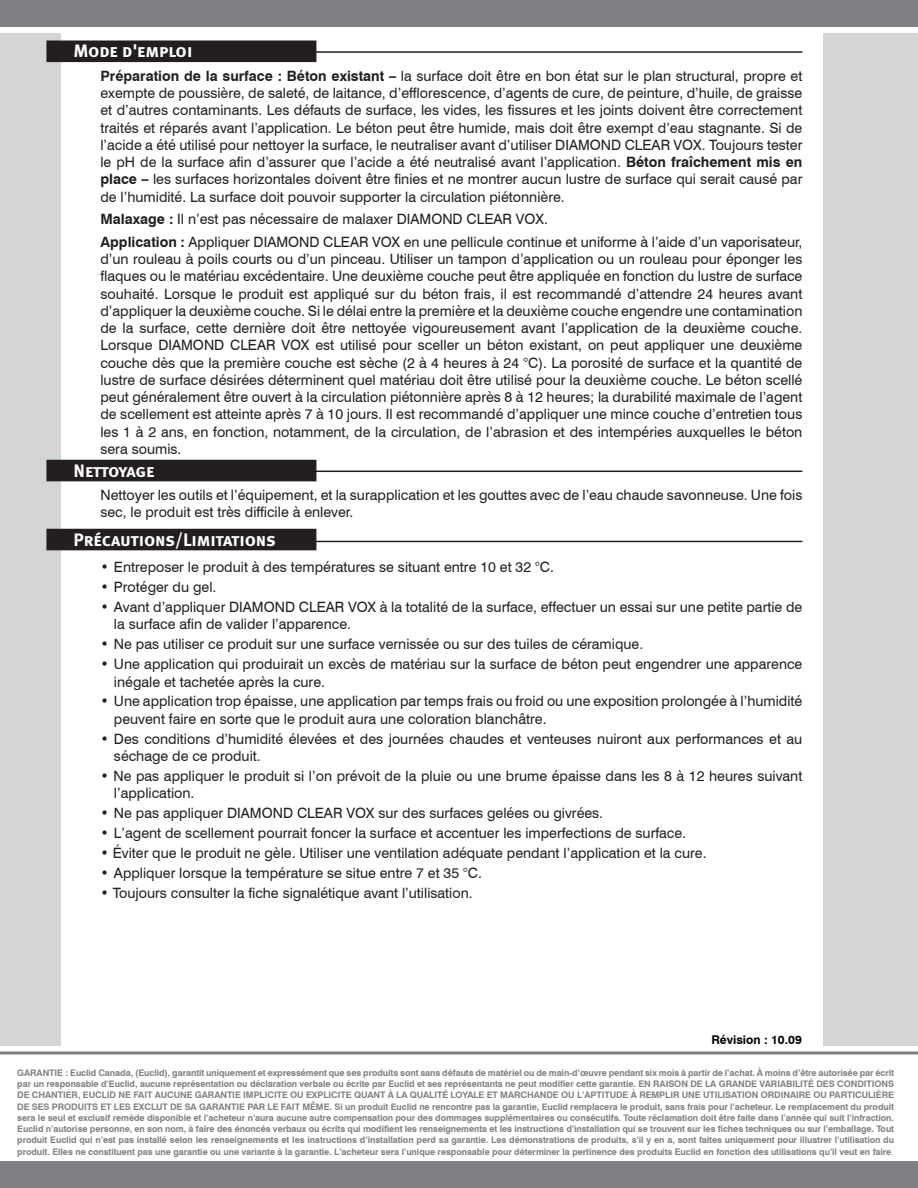
<style>
.page{position:relative;width:918px;height:1188px;background:#fff}
.page>*{position:absolute;margin:0;border:0;box-sizing:border-box;transform-origin:0 0}
.SubHeading{font:18px "Meta Bold LF Caps";letter-spacing:-.01em;color:#fff}
.Body_Copy{font:14.25px/17.2px "Swiss 721 BT";color:#231f20;text-align:justify}
.Bullet_Copy{font:14.25px/17.2px "Swiss 721 BT";color:#231f20}
.SubHeading-2{font:700 12px "Swiss 721 BT";color:#000}
.t1{font:700 9px/11.2px "Swiss 721 BT";letter-spacing:-.01em;color:#7e8083;text-align:justify}
.s1{font-weight:700}
.s2{font-weight:400}
</style>
<div class="page">
<div style="left:0;top:34px;width:61px;height:1012px;background:#d4d5d7"></div>
<div style="left:0;top:0;width:918px;height:27px;background:#7e8083"></div>
<div style="left:824px;top:34px;width:94px;height:1012px;background:#d4d5d7"></div>
<div style="left:0;top:1161px;width:918px;height:27px;background:#7e8083"></div>
<hr style="left:0;top:1052px;width:918px;height:2px;background:#7e8083">
<div style="left:47px;top:41px;width:269px;height:20px;background:#231f20"></div>
<div style="left:46px;top:40px;width:270px;height:22px;border:2px solid #231f20"></div>
<hr style="left:305px;top:51px;width:497px;height:2px;background:#231f20">
<div style="left:47px;top:460px;width:269px;height:21px;background:#231f20"></div>
<hr style="left:305px;top:471px;width:497px;height:1px;background:#231f20">
<div style="left:47px;top:530px;width:269px;height:20px;background:#231f20"></div>
<div style="left:46px;top:529px;width:270px;height:21px;border:2px solid #231f20"></div>
<hr style="left:305px;top:541px;width:497px;height:1px;background:#231f20">
<p class="SubHeading" style="left:73px;top:40px;width:120px">Mode d'emploi</p>
<p class="Body_Copy" style="left:100px;top:67px;width:704px"><span class="s1">Préparation de la surface : Béton existant –</span> la surface doit être en bon état sur le plan structural, propre et exempte de poussière, de saleté, de laitance, d’efflorescence, d’agents de cure, de peinture, d’huile, de graisse et d’autres contaminants. Les défauts de surface, les vides, les fissures et les joints doivent être correctement traités et réparés avant l’application. Le béton peut être humide, mais doit être exempt d’eau stagnante. Si de l’acide a été utilisé pour nettoyer la surface, le neutraliser avant d’utiliser DIAMOND CLEAR VOX. Toujours tester le pH de la surface afin d’assurer que l’acide a été neutralisé avant l’application. <span class="s1">Béton fraîchement mis en place –</span> les surfaces horizontales doivent être finies et ne montrer aucun lustre de surface qui serait causé par de l’humidité. La surface doit pouvoir supporter la circulation piétonnière.</p>
<p class="Body_Copy" style="left:100px;top:210px;width:449px"><span class="s1">Malaxage :</span> Il n’est pas nécessaire de malaxer DIAMOND CLEAR VOX.</p>
<p class="Body_Copy" style="left:100px;top:233px;width:704px"><span class="s1">Application :</span> Appliquer DIAMOND CLEAR VOX en une pellicule continue et uniforme à l’aide d’un vaporisateur, d’un rouleau à poils courts ou d’un pinceau. Utiliser un tampon d’application ou un rouleau pour éponger les flaques ou le matériau excédentaire. Une deuxième couche peut être appliquée en fonction du lustre de surface souhaité. Lorsque le produit est appliqué sur du béton frais, il est recommandé d’attendre 24 heures avant d’appliquer la deuxième couche. Si le délai entre la première et la deuxième couche engendre une contamination de la surface, cette dernière doit être nettoyée vigoureusement avant l’application de la deuxième couche.<br>Lorsque DIAMOND CLEAR VOX est utilisé pour sceller un béton existant, on peut appliquer une deuxième couche dès que la première couche est sèche (2 à 4 heures à 24 °C). La porosité de surface et la quantité de lustre de surface désirées déterminent quel matériau doit être utilisé pour la deuxième couche. Le béton scellé peut généralement être ouvert à la circulation piétonnière après 8 à 12 heures; la durabilité maximale de l’agent de scellement est atteinte après 7 à 10 jours. Il est recommandé d’appliquer une mince couche d’entretien tous les 1 à 2 ans, en fonction, notamment, de la circulation, de l’abrasion et des intempéries auxquelles le béton sera soumis.</p>
<p class="SubHeading" style="left:73px;top:460px;width:83px">Nettoyage</p>
<p class="Body_Copy" style="left:100px;top:486px;width:703px">Nettoyer les outils et l’équipement, et la surapplication et les gouttes avec de l’eau chaude savonneuse. Une fois sec, le produit est très difficile à enlever.</p>
<p class="SubHeading" style="left:73px;top:529px;width:204px">Précautions/Limitations</p>
<p class="Bullet_Copy" style="left:100px;top:558px;width:455px">• Entreposer le produit à des températures se situant entre 10 et 32 °C.</p>
<p class="Bullet_Copy" style="left:100px;top:578px;width:118px">• Protéger du gel.</p>
<p class="Bullet_Copy" style="left:114px;top:598px;width:690px;text-indent:-14px">• Avant d’appliquer DIAMOND CLEAR VOX à la totalité de la surface, effectuer un essai sur une petite partie de la surface afin de valider l’apparence.</p>
<p class="Bullet_Copy" style="left:100px;top:636px;width:544px">• Ne pas utiliser ce produit sur une surface vernissée ou sur des tuiles de céramique.</p>
<p class="Bullet_Copy" style="left:114px;top:655px;width:690px;text-indent:-14px">• Une application qui produirait un excès de matériau sur la surface de béton peut engendrer une apparence inégale et tachetée après la cure.</p>
<p class="Bullet_Copy" style="left:114px;top:693px;width:690px;text-indent:-14px">• Une application trop épaisse, une application par temps frais ou froid ou une exposition prolongée à l’humidité peuvent faire en sorte que le produit aura une coloration blanchâtre.</p>
<p class="Bullet_Copy" style="left:114px;top:730px;width:690px;text-indent:-14px">• Des conditions d’humidité élevées et des journées chaudes et venteuses nuiront aux performances et au séchage de ce produit.</p>
<p class="Bullet_Copy" style="left:114px;top:767px;width:690px;text-indent:-13px">• Ne pas appliquer le produit si l’on prévoit de la pluie ou une brume épaisse dans les 8 à 12 heures suivant l’application.</p>
<p class="Bullet_Copy" style="left:100px;top:804px;width:504px">• Ne pas appliquer DIAMOND CLEAR VOX sur des surfaces gelées ou givrées.</p>
<p class="Bullet_Copy" style="left:100px;top:824px;width:587px">• L’agent de scellement pourrait foncer la surface et accentuer les imperfections de surface.</p>
<p class="Bullet_Copy" style="left:100px;top:844px;width:608px">• Éviter que le produit ne gèle. Utiliser une ventilation adéquate pendant l’application et la cure.</p>
<p class="Bullet_Copy" style="left:100px;top:864px;width:383px">• Appliquer lorsque la température se situe entre 7 et 35 °C.</p>
<p class="Bullet_Copy" style="left:100px;top:884px;width:374px">• Toujours consulter la fiche signalétique avant l’utilisation.</p>
<p class="SubHeading-2" style="left:711px;top:1032px;width:92px">Révision : 10.09</p>
<p class="t1" style="left:17px;top:1067px;width:878px">GARANTIE : Euclid Canada, (Euclid), garantit uniquement et expressément que ses produits sont sans défauts de matériel ou de main-d’œuvre pendant six mois à partir de l’achat. À moins d’être autorisée par écrit par un responsable d’Euclid, aucune représentation ou déclaration verbale ou écrite par Euclid et ses représentants ne peut modifier cette garantie. EN RAISON DE LA GRANDE VARIABILITÉ DES CONDITIONS DE CHANTIER, EUCLID NE FAIT AUCUNE GARANTIE IMPLICITE OU EXPLICITE QUANT À LA QUALITÉ LOYALE ET MARCHANDE OU L’APTITUDE À REMPLIR UNE UTILISATION ORDINAIRE OU PARTICULIÈRE DE SES PRODUITS ET LES EXCLUT DE SA GARANTIE PAR LE FAIT MÊME. Si un produit Euclid ne rencontre pas la garantie, Euclid remplacera le produit, sans frais pour l’acheteur. Le remplacement du produit sera le seul et exclusif remède disponible et l’acheteur n’aura aucune autre compensation pour des dommages supplémentaires ou consécutifs. Toute réclamation doit être faite dans l’année qui suit l’infraction.<br>Euclid n’autorise personne, en son nom, à faire des énoncés verbaux ou écrits qui modifient les renseignements et les instructions d’installation qui se trouvent sur les fiches techniques ou sur l’emballage. Tout produit Euclid qui n’est pas installé selon les renseignements et les instructions d’installation perd sa garantie. Les démonstrations de produits, s’il y en a, sont faites uniquement pour illustrer l’utilisation du produit. Elles ne constituent pas une garantie ou une variante à la garantie. L’acheteur sera l’unique responsable pour déterminer la pertinence des produits Euclid en fonction des utilisations qu’il veut en faire<span class="s2">.</span></p>
</div>
